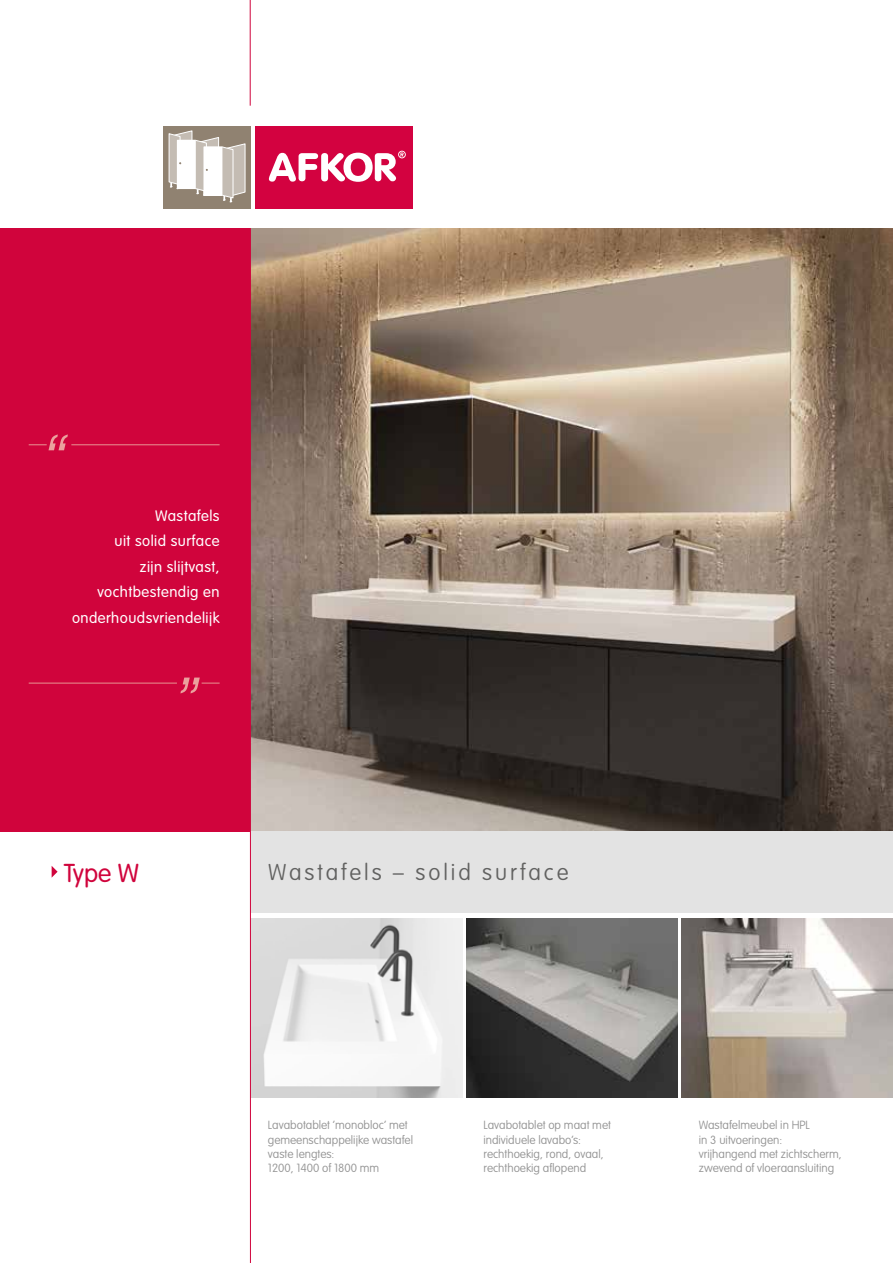
<style>
.page{position:relative;width:893px;height:1263px;background:#fff}
.page>*{position:absolute;margin:0;border:0;box-sizing:border-box;transform-origin:0 0}
.t1{font:300 25.5px "VAG Rounded Std";color:#d0043c}
.t2{font:100 22.5px "VAG Rounded Std";letter-spacing:.13em;color:#616160}
.t3{font:300 15px/25.5px "VAG Rounded Std";letter-spacing:.03em;color:#fff;text-align:right}
.t4{font:100 11.7px/14.1px "VAG Rounded Std";color:#929292}
</style>
<div class="page">
<div style="left:0;top:228px;width:250px;height:603px;background:#d0043c"></div>
<img style="left:251px;top:228px;width:642px;height:603px">
<img style="left:251px;top:919px;width:211px;height:178px">
<img style="left:682px;top:919px;width:211px;height:178px">
<img style="left:466px;top:919px;width:211px;height:178px">
<hr style="left:250px;top:0;width:1px;height:106px;background:#d0043c">
<div style="left:255px;top:126px;width:158px;height:83px;background:#d30240"></div>
<div style="left:163px;top:126px;width:87px;height:83px;background:#908271"></div>
<svg style="left:168px;top:130px;width:78px;height:73px"></svg>
<svg style="left:269px;top:151px;width:137px;height:31px"></svg>
<div style="left:250px;top:831px;width:643px;height:81px;background:#e3e3e3"></div>
<svg style="left:29px;top:434px;width:39px;height:16px"></svg>
<hr style="left:71px;top:444px;width:149px;height:1px;background:#e89592">
<svg style="left:180px;top:677px;width:40px;height:16px"></svg>
<hr style="left:29px;top:683px;width:148px;height:1px;background:#e89592">
<hr style="left:250px;top:228px;width:1px;height:1035px;background:#d0043c">
<svg style="left:52px;top:866px;width:6px;height:12px"></svg>
<p class="t3" style="left:72px;top:503px;width:149px">Wastafels<br>uit solid surface<br>zijn slijtvast, vochtbestendig en onderhoudsvriendelijk</p>
<h1 class="t1" style="left:64px;top:859px;width:77px">Type W</h1>
<h2 class="t2" style="left:268px;top:860px;width:302px">Wastafels – solid surface</h2>
<p class="t4" style="left:268px;top:1119px;width:147px">Lavabotablet ‘monobloc’ met gemeenschappelijke wastafel vaste lengtes:<br>1200, 1400 of 1800 mm</p>
<p class="t4" style="left:483px;top:1119px;width:129px">Lavabotablet op maat met individuele lavabo’s: rechthoekig, rond, ovaal, rechthoekig aflopend</p>
<p class="t4" style="left:699px;top:1119px;width:144px">Wastafelmeubel in HPL<br>in 3 uitvoeringen: vrijhangend met zichtscherm, zwevend of vloeraansluiting</p>
</div>
